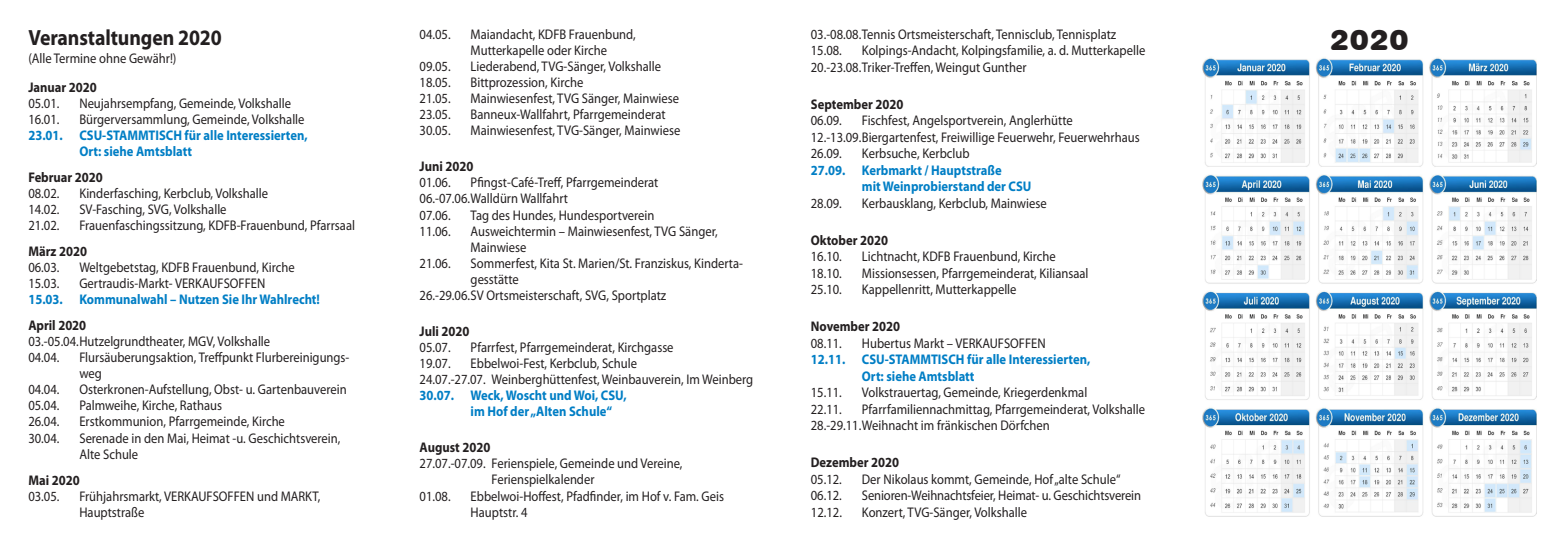
<style>
.page{position:relative;width:1565px;height:545px;background:#fff}
.page>*{position:absolute;margin:0;border:0;box-sizing:border-box;transform-origin:0 0}
.t1{font:28px "Swiss 721 BT Black Rounded";color:#231f20}
.t2{font:700 22px "Myriad Pro";letter-spacing:-.005em;color:#231f20;scale:.9 1}
.t3{font:14px/16px "Myriad Pro";color:#231f20;scale:.9 1}
.t4{font:700 14px/16px "Myriad Pro";color:#007ec5;scale:.9 1}
.t5{font:700 14px "Myriad Pro";color:#231f20;scale:.9 1}
</style>
<div class="page">
<img style="left:1202px;top:57px;width:334px;height:459px">
<h2 class="t2" style="left:28px;top:23px;width:216px">Veranstaltungen 2020</h2>
<p class="t3" style="left:28px;top:50px;width:166px">(Alle Termine ohne Gewähr!)</p>
<p class="t5" style="left:28px;top:78px;width:78px">Januar 2020</p>
<p class="t3" style="left:28px;top:95px;width:36px">05.01.</p>
<p class="t3" style="left:79px;top:95px;width:237px">Neujahrsempfang, Gemeinde, Volkshalle</p>
<p class="t3" style="left:28px;top:111px;width:36px">16.01.</p>
<p class="t3" style="left:79px;top:111px;width:252px">Bürgerversammlung, Gemeinde, Volkshalle</p>
<p class="t4" style="left:79px;top:127px;width:255px;text-indent:-51px">23.01. CSU-STAMMTISCH für alle Interessierten,<br>Ort: siehe Amtsblatt</p>
<p class="t5" style="left:28px;top:168px;width:84px">Februar 2020</p>
<p class="t3" style="left:28px;top:185px;width:36px">08.02.</p>
<p class="t3" style="left:79px;top:185px;width:211px">Kinderfasching, Kerbclub, Volkshalle</p>
<p class="t3" style="left:28px;top:201px;width:36px">14.02.</p>
<p class="t3" style="left:79px;top:201px;width:165px">SV-Fasching, SVG, Volkshalle</p>
<p class="t3" style="left:28px;top:217px;width:36px">21.02.</p>
<p class="t3" style="left:79px;top:217px;width:308px">Frauenfaschingssitzung, KDFB-Frauenbund, Pfarrsaal</p>
<p class="t5" style="left:28px;top:242px;width:67px">März 2020</p>
<p class="t3" style="left:28px;top:259px;width:36px">06.03.</p>
<p class="t3" style="left:79px;top:259px;width:241px">Weltgebetstag, KDFB Frauenbund, Kirche</p>
<p class="t3" style="left:28px;top:275px;width:36px">15.03.</p>
<p class="t3" style="left:79px;top:275px;width:208px">Gertraudis-Markt- VERKAUFSOFFEN</p>
<p class="t4" style="left:28px;top:291px;width:325px">15.03. Kommunalwahl – Nutzen Sie Ihr Wahlrecht!</p>
<p class="t5" style="left:28px;top:316px;width:66px">April 2020</p>
<p class="t3" style="left:28px;top:333px;width:270px">03.-05.04.Hutzelgrundtheater, MGV, Volkshalle<br>04.04.</p>
<p class="t3" style="left:79px;top:349px;width:302px">Flursäuberungsaktion, Treffpunkt Flurbereinigungs&shy;weg</p>
<p class="t3" style="left:28px;top:381px;width:36px">04.04.</p>
<p class="t3" style="left:79px;top:381px;width:299px">Osterkronen-Aufstellung, Obst- u. Gartenbauverein</p>
<p class="t3" style="left:28px;top:397px;width:36px">05.04.</p>
<p class="t3" style="left:79px;top:397px;width:160px">Palmweihe, Kirche, Rathaus</p>
<p class="t3" style="left:28px;top:413px;width:36px">26.04.</p>
<p class="t3" style="left:79px;top:413px;width:230px">Erstkommunion, Pfarrgemeinde, Kirche</p>
<p class="t3" style="left:28px;top:429px;width:36px">30.04.</p>
<p class="t3" style="left:79px;top:429px;width:292px">Serenade in den Mai, Heimat -u. Geschichtsverein,<br>Alte Schule</p>
<p class="t5" style="left:28px;top:470px;width:59px">Mai 2020</p>
<p class="t3" style="left:28px;top:487px;width:36px">03.05.</p>
<p class="t3" style="left:79px;top:487px;width:269px">Frühjahrsmarkt, VERKAUFSOFFEN und MARKT,<br>Hauptstraße</p>
<p class="t3" style="left:420px;top:26px;width:36px">04.05.</p>
<p class="t3" style="left:471px;top:26px;width:185px">Maiandacht, KDFB Frauenbund,<br>Mutterkapelle oder Kirche</p>
<p class="t3" style="left:420px;top:58px;width:36px">09.05.</p>
<p class="t3" style="left:471px;top:58px;width:213px">Liederabend, TVG-Sänger, Volkshalle</p>
<p class="t3" style="left:420px;top:74px;width:36px">18.05.</p>
<p class="t3" style="left:471px;top:74px;width:127px">Bittprozession, Kirche</p>
<p class="t3" style="left:420px;top:90px;width:36px">21.05.</p>
<p class="t3" style="left:471px;top:90px;width:233px">Mainwiesenfest, TVG Sänger, Mainwiese</p>
<p class="t3" style="left:420px;top:106px;width:36px">23.05.</p>
<p class="t3" style="left:471px;top:106px;width:218px">Banneux-Wallfahrt, Pfarrgemeinderat</p>
<p class="t3" style="left:420px;top:122px;width:36px">30.05.</p>
<p class="t3" style="left:471px;top:122px;width:235px">Mainwiesenfest, TVG-Sänger, Mainwiese</p>
<p class="t5" style="left:420px;top:157px;width:61px">Juni 2020</p>
<p class="t3" style="left:420px;top:174px;width:36px">01.06.</p>
<p class="t3" style="left:420px;top:174px;width:267px;text-indent:51px">Pfingst-Café-Treff, Pfarrgemeinderat<br>06.-07.06.Walldürn Wallfahrt<br>07.06.</p>
<p class="t3" style="left:471px;top:206px;width:206px">Tag des Hundes, Hundesportverein</p>
<p class="t3" style="left:420px;top:222px;width:36px">11.06.</p>
<p class="t3" style="left:471px;top:222px;width:276px">Ausweichtermin – Mainwiesenfest, TVG Sänger,<br>Mainwiese</p>
<p class="t3" style="left:420px;top:254px;width:36px">21.06.</p>
<p class="t3" style="left:471px;top:254px;width:304px">Sommerfest, Kita St. Marien/St. Franziskus, Kinderta-</p>
<p class="t3" style="left:471px;top:270px;width:55px">gesstätte</p>
<p class="t3" style="left:420px;top:287px;width:276px">26.-29.06.SV Ortsmeisterschaft, SVG, Sportplatz</p>
<p class="t5" style="left:420px;top:322px;width:57px">Juli 2020</p>
<p class="t3" style="left:420px;top:339px;width:36px">05.07.</p>
<p class="t3" style="left:471px;top:339px;width:227px">Pfarrfest, Pfarrgemeinderat, Kirchgasse</p>
<p class="t3" style="left:420px;top:355px;width:36px">19.07.</p>
<p class="t3" style="left:420px;top:355px;width:372px;text-indent:51px">Ebbelwoi-Fest, Kerbclub, Schule<br>24.07.-27.07. Weinberghüttenfest, Weinbauverein, Im Weinberg</p>
<p class="t4" style="left:471px;top:386px;width:175px;text-indent:-51px">30.07. Weck, Woscht und Woi, CSU, im Hof der „Alten Schule“</p>
<p class="t5" style="left:420px;top:438px;width:80px">August 2020</p>
<p class="t3" style="left:420px;top:455px;width:294px">27.07.-07.09. Ferienspiele, Gemeinde und Vereine,</p>
<p class="t3" style="left:492px;top:471px;width:116px">Ferienspielkalender</p>
<p class="t3" style="left:420px;top:487px;width:36px">01.08.</p>
<p class="t3" style="left:471px;top:487px;width:283px">Ebbelwoi-Hoffest, Pfadfinder, im Hof v. Fam. Geis<br>Hauptstr. 4</p>
<p class="t3" style="left:811px;top:26px;width:341px">03.-08.08.Tennis Ortsmeisterschaft, Tennisclub, Tennisplatz<br>15.08.</p>
<p class="t3" style="left:811px;top:42px;width:373px;text-indent:51px">Kolpings-Andacht, Kolpingsfamilie, a. d. Mutterkapelle<br>20.-23.08.Triker-Treffen, Weingut Gunther</p>
<p class="t5" style="left:811px;top:95px;width:104px">September 2020</p>
<p class="t3" style="left:811px;top:112px;width:36px">06.09.</p>
<p class="t3" style="left:811px;top:112px;width:367px;text-indent:51px">Fischfest, Angelsportverein, Anglerhütte<br>12.-13.09.Biergartenfest, Freiwillige Feuerwehr, Feuerwehrhaus<br>26.09.</p>
<p class="t3" style="left:862px;top:145px;width:121px">Kerbsuche, Kerbclub</p>
<p class="t4" style="left:862px;top:161px;width:190px;text-indent:-51px">27.09. Kerbmarkt / Hauptstraße<br>mit Weinprobierstand der CSU</p>
<p class="t3" style="left:811px;top:195px;width:36px">28.09.</p>
<p class="t3" style="left:862px;top:195px;width:207px">Kerbausklang, Kerbclub, Mainwiese</p>
<p class="t5" style="left:811px;top:231px;width:87px">Oktober 2020</p>
<p class="t3" style="left:811px;top:248px;width:36px">16.10.</p>
<p class="t3" style="left:862px;top:248px;width:217px">Lichtnacht, KDFB Frauenbund, Kirche</p>
<p class="t3" style="left:811px;top:264px;width:36px">18.10.</p>
<p class="t3" style="left:862px;top:264px;width:253px">Missionsessen, Pfarrgemeinderat, Kiliansaal</p>
<p class="t3" style="left:811px;top:281px;width:36px">25.10.</p>
<p class="t3" style="left:862px;top:281px;width:173px">Kappellenritt, Mutterkappelle</p>
<p class="t5" style="left:811px;top:317px;width:101px">November 2020</p>
<p class="t3" style="left:811px;top:334px;width:36px">08.11.</p>
<p class="t3" style="left:862px;top:334px;width:206px">Hubertus Markt – VERKAUFSOFFEN</p>
<p class="t4" style="left:862px;top:350px;width:255px;text-indent:-51px">12.11. CSU-STAMMTISCH für alle Interessierten,<br>Ort: siehe Amtsblatt</p>
<p class="t3" style="left:811px;top:384px;width:36px">15.11.</p>
<p class="t3" style="left:862px;top:384px;width:252px">Volkstrauertag, Gemeinde, Kriegerdenkmal</p>
<p class="t3" style="left:811px;top:400px;width:36px">22.11.</p>
<p class="t3" style="left:811px;top:400px;width:373px;text-indent:51px">Pfarrfamiliennachmittag, Pfarrgemeinderat, Volkshalle<br>28.-29.11.Weihnacht im fränkischen Dörfchen</p>
<p class="t5" style="left:811px;top:453px;width:100px">Dezember 2020</p>
<p class="t3" style="left:811px;top:470px;width:36px">05.12.</p>
<p class="t3" style="left:862px;top:470px;width:289px">Der Nikolaus kommt, Gemeinde, Hof „alte Schule“</p>
<p class="t3" style="left:811px;top:487px;width:36px">06.12.</p>
<p class="t3" style="left:862px;top:487px;width:312px">Senioren-Weihnachtsfeier, Heimat- u. Geschichtsverein</p>
<p class="t3" style="left:811px;top:503px;width:36px">12.12.</p>
<p class="t3" style="left:862px;top:503px;width:185px">Konzert, TVG-Sänger, Volkshalle</p>
<h1 class="t1" style="left:1330px;top:23px;width:79px">2020</h1>
</div>
